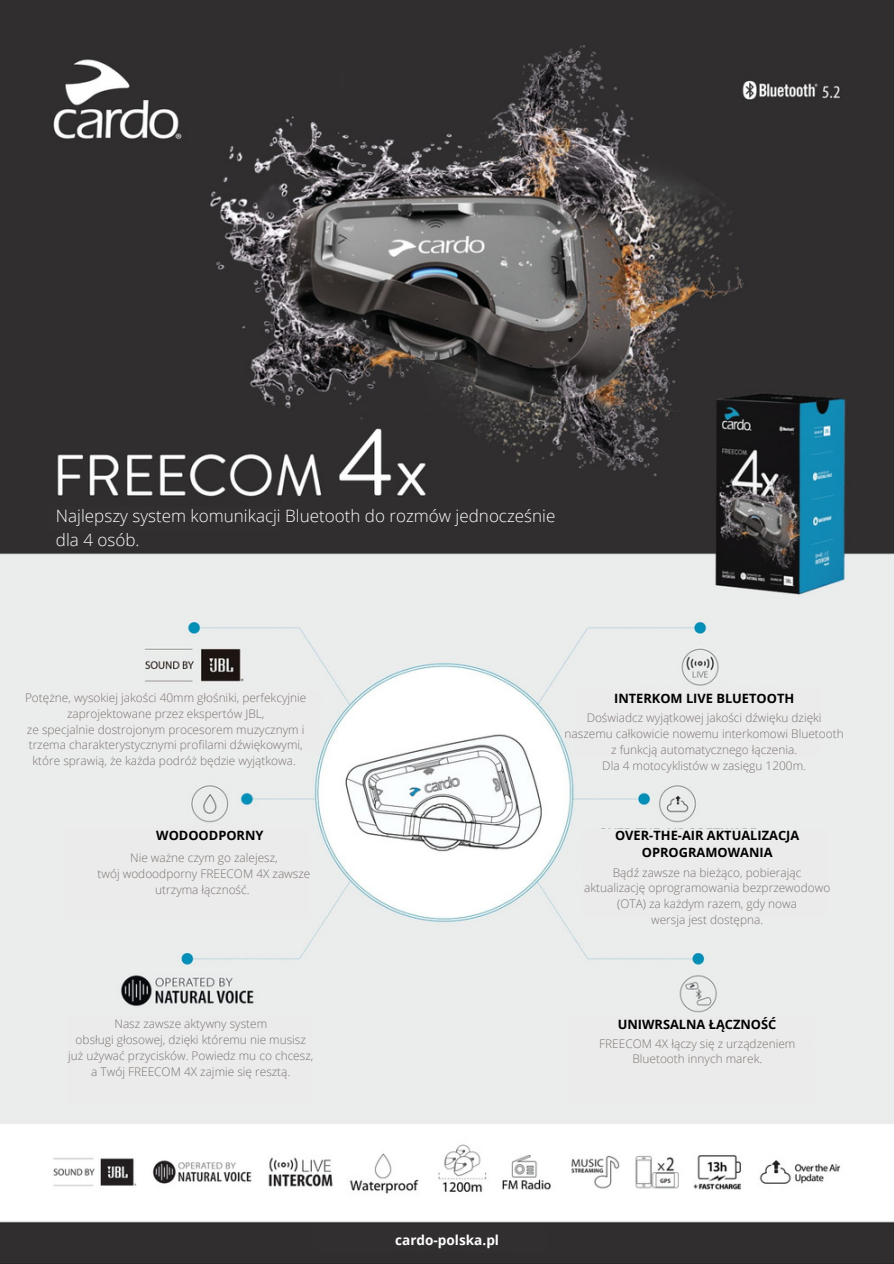
<style>
.page{position:relative;width:894px;height:1264px;background:#fff}
.page>*{position:absolute;margin:0;border:0;box-sizing:border-box;transform-origin:0 0}
.t1{font:300 16.95px "Open Sans";color:#fff}
.t2{font:700 13.65px "Open Sans";color:#fff}
.t3{font:700 12.9px/17.1px "Open Sans";color:#000;text-align:center}
.t4{font:300 11.85px/15.8px "Open Sans";color:#7a7370;text-align:center}
</style>
<div class="page">
<img style="left:0;top:0;width:893px;height:1263px">
<div style="left:50px;top:506px;width:231px;height:26px;background:#312f30"></div>
<div style="left:68px;top:691px;width:252px;height:59px;background:#ebebeb"></div>
<div style="left:63px;top:828px;width:246px;height:90px;background:#ebebeb"></div>
<div style="left:573px;top:685px;width:247px;height:71px;background:#ebebeb"></div>
<div style="left:580px;top:828px;width:247px;height:88px;background:#ebebeb"></div>
<div style="left:566px;top:1017px;width:247px;height:88px;background:#ebebeb"></div>
<div style="left:67px;top:1015px;width:247px;height:90px;background:#ebebeb"></div>
<div style="left:314px;top:1227px;width:232px;height:26px;background:#312f30"></div>
<p class="t1" style="left:56px;top:504px;width:501px">Najlepszy system komunikacji Bluetooth do rozmów jednocześnie</p>
<p class="t1" style="left:56px;top:528px;width:85px">dla 4 osób.</p>
<p class="t4" style="left:25px;top:689px;width:283px">Potężne, wysokiej jakości 40mm głośniki, perfekcyjnie zaprojektowane przez ekspertów JBL,</p>
<p class="t4" style="left:27px;top:721px;width:279px">ze specjalnie dostrojonym procesorem muzycznym i trzema charakterystycznymi profilami dźwiękowymi, które sprawią, że każda podróż będzie wyjątkowa.</p>
<p class="t3" style="left:156px;top:826px;width:109px">WODOODPORNY</p>
<p class="t4" style="left:130px;top:849px;width:149px">Nie ważne czym go zalejesz,</p>
<p class="t4" style="left:97px;top:865px;width:214px">twój wodoodporny FREECOM 4X zawsze utrzyma łączność.</p>
<p class="t3" style="left:614px;top:689px;width:181px">INTERKOM LIVE BLUETOOTH</p>
<p class="t4" style="left:564px;top:709px;width:280px">Doświadcz wyjątkowej jakości dźwięku dzięki naszemu całkowicie nowemu interkomowi Bluetooth z funkcją automatycznego łączenia.</p>
<p class="t4" style="left:602px;top:757px;width:205px">Dla 4 motocyklistów w zasięgu 1200m.</p>
<p class="t3" style="left:615px;top:826px;width:186px">OVER-THE-AIR AKTUALIZACJA<br>OPROGRAMOWANIA</p>
<p class="t4" style="left:612px;top:864px;width:190px">Bądź zawsze na bieżąco, pobierając</p>
<p class="t4" style="left:584px;top:880px;width:248px">aktualizację oprogramowania bezprzewodowo (OTA) za każdym razem, gdy nowa</p>
<p class="t4" style="left:651px;top:911px;width:114px">wersja jest dostępna.</p>
<p class="t4" style="left:114px;top:1015px;width:154px">Nasz zawsze aktywny system</p>
<p class="t3" style="left:617px;top:1015px;width:160px">UNIWRSALNA ŁĄCZNOŚĆ</p>
<p class="t4" style="left:76px;top:1031px;width:232px">obsługi głosowej, dzięki któremu nie musisz</p>
<p class="t4" style="left:68px;top:1047px;width:246px">już używać przycisków. Powiedz mu co chcesz,</p>
<p class="t4" style="left:91px;top:1063px;width:200px">a Twój FREECOM 4X zajmie się resztą.</p>
<p class="t4" style="left:599px;top:1035px;width:197px">FREECOM 4X łączy się z urządzeniem<br>Bluetooth innych marek.</p>
<p class="t2" style="left:395px;top:1230px;width:105px">cardo-polska.pl</p>
</div>
